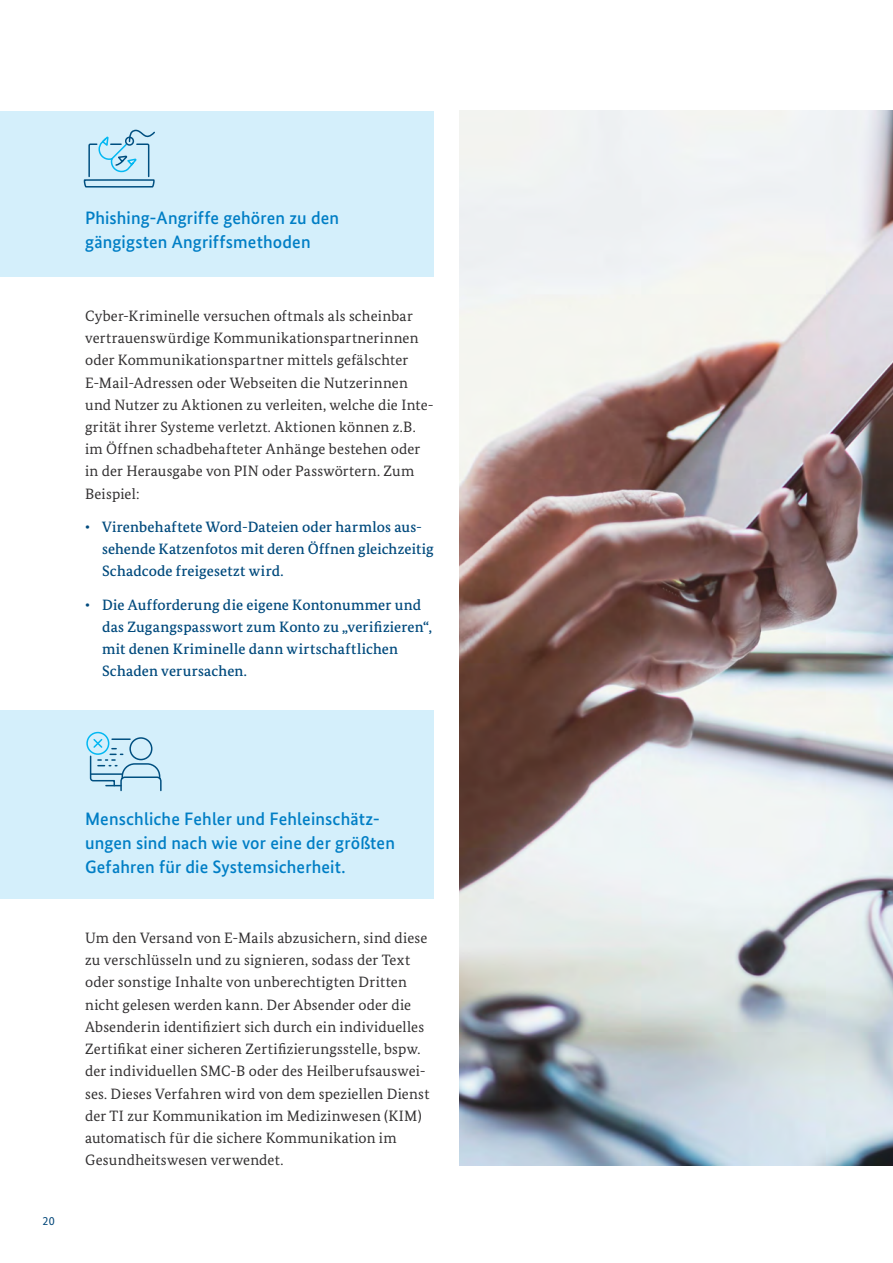
<style>
.page{position:relative;width:893px;height:1263px;background:#fff}
.page>*{position:absolute;margin:0;border:0;box-sizing:border-box;transform-origin:0 0}
.t1{font:500 18px/24px "Bundes Sans";letter-spacing:.01em;color:#007ec5}
.t2{font:15px/22.2px "Bundes Serif";letter-spacing:.01em;color:#312f30}
.t3{font:500 15px/22.2px "Bundes Serif";letter-spacing:.01em;color:#004a7d}
.t4{font:12px "Bundes Sans";color:#004578}
</style>
<div class="page">
<img style="left:459px;top:111px;width:434px;height:1054px">
<div style="left:0;top:111px;width:434px;height:165px;background:#d4effb"></div>
<div style="left:0;top:710px;width:434px;height:188px;background:#d4effb"></div>
<svg style="left:83px;top:129px;width:72px;height:59px"></svg>
<div style="left:125px;top:137px;width:9px;height:9px;border:2px solid #004f80;border-radius:50%"></div>
<div style="left:86px;top:732px;width:23px;height:23px;border:2px solid #03b8f2;border-radius:50%"></div>
<svg style="left:89px;top:736px;width:73px;height:56px"></svg>
<p class="t1" style="left:85px;top:206px;width:256px">Phishing-Angriffe gehören zu den gängigsten Angriffsmethoden</p>
<p class="t2" style="left:85px;top:304px;width:350px">Cyber-Kriminelle versuchen oftmals als scheinbar vertrauenswürdige Kommunikationspartnerinnen oder Kommunikationspartner mittels gefälschter E-Mail-Adressen oder Webseiten die Nutzerinnen und Nutzer zu Aktionen zu verleiten, welche die Inte&shy;grität ihrer Systeme verletzt. Aktionen können z.B. im Öffnen schadbehafteter Anhänge bestehen oder in der Herausgabe von PIN oder Passwörtern. Zum Beispiel:</p>
<p class="t3" style="left:102px;top:516px;width:333px;text-indent:-17px">• Virenbehaftete Word-Dateien oder harmlos aus&shy;sehende Katzenfotos mit deren Öffnen gleichzeitig<br>Schadcode freigesetzt wird.</p>
<p class="t3" style="left:102px;top:593px;width:331px;text-indent:-17px">• Die Aufforderung die eigene Kontonummer und das Zugangspasswort zum Konto zu „verifizieren“, mit denen Kriminelle dann wirtschaftlichen Schaden verursachen.</p>
<p class="t4" style="left:43px;top:1213px;width:14px">20</p>
<p class="t1" style="left:85px;top:806px;width:311px">Menschliche Fehler und Fehleinschätz&shy;ungen sind nach wie vor eine der größten<br>Gefahren für die Systemsicherheit.</p>
<p class="t2" style="left:85px;top:927px;width:346px">Um den Versand von E-Mails abzusichern, sind diese zu verschlüsseln und zu signieren, sodass der Text oder sonstige Inhalte von unberechtigten Dritten nicht gelesen werden kann. Der Absender oder die Absenderin identifiziert sich durch ein individuelles Zertifikat einer sicheren Zertifizierungsstelle, bspw. der individuellen SMC-B oder des Heilberufsauswei&shy;ses. Dieses Verfahren wird von dem speziellen Dienst der TI zur Kommunikation im Medizinwesen (KIM) automatisch für die sichere Kommunikation im Gesundheitswesen verwendet.</p>
</div>
